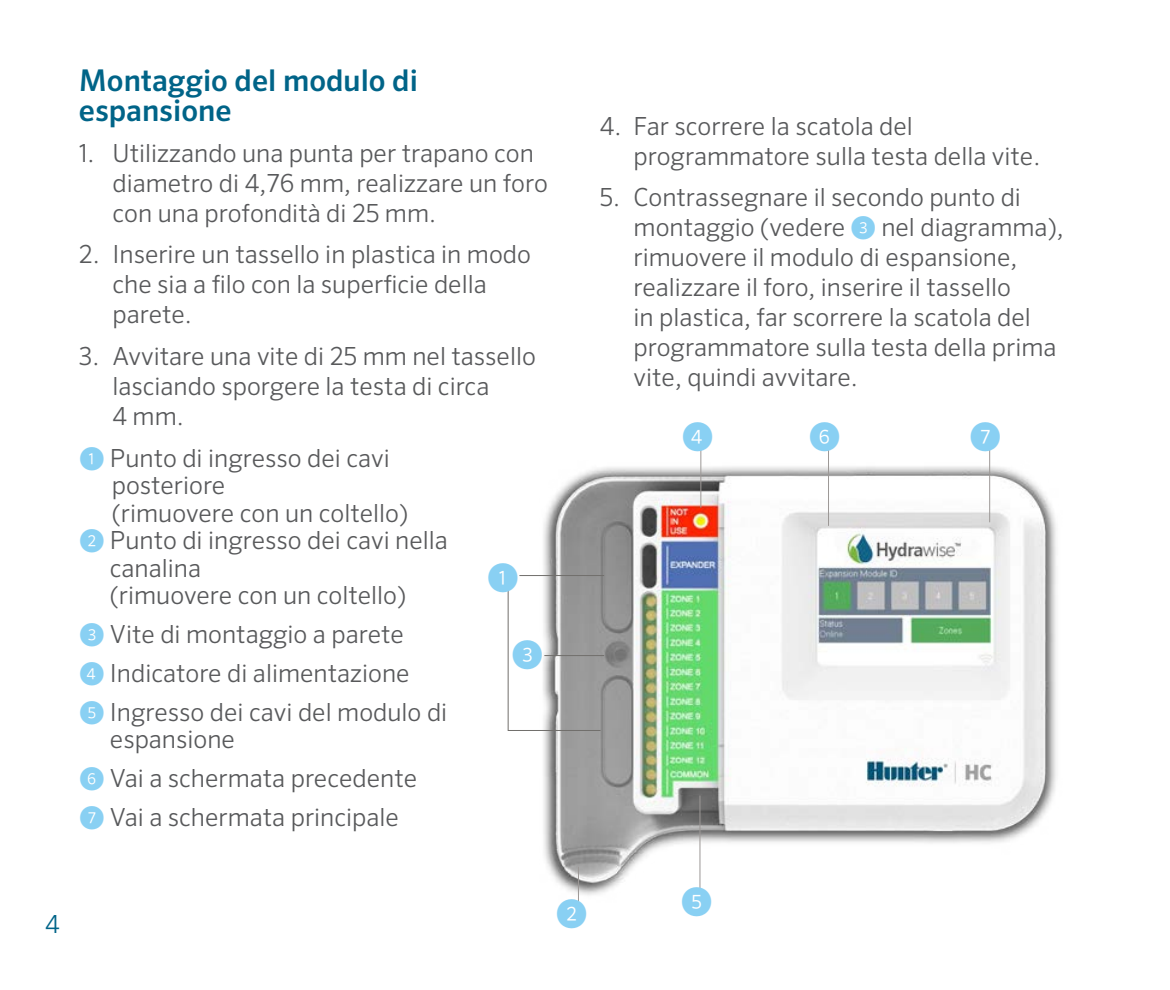
<style>
.page{position:relative;width:1170px;height:990px;background:#fff}
.page>*{position:absolute;margin:0;border:0;box-sizing:border-box;transform-origin:0 0}
.t1{font:300 31.25px "Sero Pro";color:#89d0f3}
.t2{font:500 30px/30px "Sero Pro";color:#006488}
.t3{font:300 25px/30px "Sero Pro";color:#58595b}
.t4{font:300 25px "Sero Pro";color:#006488}
.s1{color:#89d0f3}
</style>
<div class="page">
<img style="left:542px;top:460px;width:514px;height:445px">
<hr style="left:519px;top:575px;width:85px;height:1px;background:#716f6c">
<svg style="left:507px;top:588px;width:94px;height:143px"></svg>
<hr style="left:578px;top:867px;width:1px;height:37px;background:#9c9896">
<hr style="left:544px;top:655px;width:60px;height:1px;background:#716f6c">
<hr style="left:700px;top:447px;width:1px;height:61px;background:#9c9896">
<hr style="left:700px;top:796px;width:1px;height:94px;background:#9c9896">
<hr style="left:828px;top:449px;width:1px;height:77px;background:#9c9896">
<hr style="left:989px;top:449px;width:1px;height:73px;background:#9c9896">
<p class="t2" style="left:79px;top:65px;width:341px">Montaggio del modulo di espansione</p>
<p class="t3" style="left:112px;top:138px;width:437px;text-indent:-34px">1. Utilizzando una punta per trapano con diametro di 4,76 mm, realizzare un foro con una profondità di 25 mm.</p>
<p class="t3" style="left:112px;top:239px;width:420px;text-indent:-34px">2. Inserire un tassello in plastica in modo che sia a filo con la superficie della parete.</p>
<p class="t3" style="left:112px;top:341px;width:425px;text-indent:-34px">3. Avvitare una vite di 25 mm nel tassello lasciando sporgere la testa di circa<br>4 mm.</p>
<p class="t3" style="left:79px;top:443px;width:312px"><span class="s1">①</span> Punto di ingresso dei cavi</p>
<p class="t3" style="left:112px;top:470px;width:115px">posteriore</p>
<p class="t3" style="left:112px;top:498px;width:298px">(rimuovere con un coltello)</p>
<p class="t3" style="left:79px;top:525px;width:370px"><span class="s1">②</span> Punto di ingresso dei cavi nella</p>
<p class="t3" style="left:110px;top:553px;width:93px">canalina</p>
<p class="t3" style="left:110px;top:580px;width:298px">(rimuovere con un coltello)</p>
<p class="t3" style="left:79px;top:615px;width:369px;line-height:38.8px"><span class="s1">③</span> Vite di montaggio a parete<br><span class="s1">④</span> Indicatore di alimentazione<br><span class="s1">⑤</span> Ingresso dei cavi del modulo di</p>
<p class="t3" style="left:79px;top:720px;width:339px;line-height:38.8px;text-indent:31px">espansione<br><span class="s1">⑥</span> Vai a schermata precedente<br><span class="s1">⑦</span> Vai a schermata principale</p>
<p class="t1" style="left:487px;top:558px;width:33px">①</p>
<p class="t1" style="left:512px;top:635px;width:33px">③</p>
<p class="t3" style="left:634px;top:111px;width:408px;text-indent:-34px">4. Far scorrere la scatola del programmatore sulla testa della vite.</p>
<p class="t3" style="left:634px;top:182px;width:432px;text-indent:-34px">5. Contrassegnare il secondo punto di montaggio (vedere <span class="s1">③</span> nel diagramma), rimuovere il modulo di espansione, realizzare il foro, inserire il tassello<br>in plastica, far scorrere la scatola del programmatore sulla testa della prima vite, quindi avvitare.</p>
<p class="t1" style="left:682px;top:417px;width:33px">④</p>
<p class="t1" style="left:809px;top:417px;width:33px">⑥</p>
<p class="t1" style="left:970px;top:417px;width:33px">⑦</p>
<p class="t4" style="left:45px;top:909px;width:16px">4</p>
<p class="t1" style="left:556px;top:894px;width:33px">②</p>
<p class="t1" style="left:681px;top:882px;width:33px">⑤</p>
</div>
